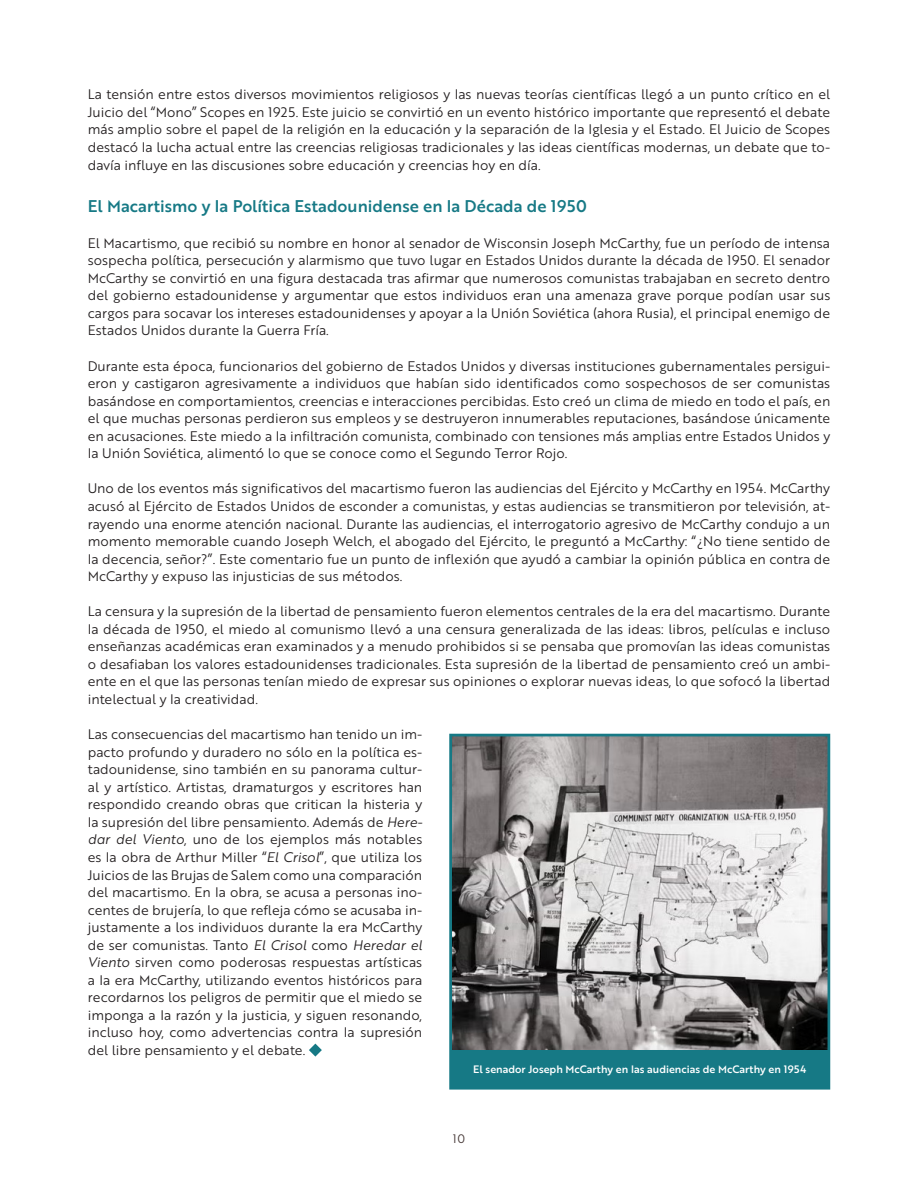
<style>
.page{position:relative;width:918px;height:1188px;background:#fff}
.page>*{position:absolute;margin:0;border:0;box-sizing:border-box;transform-origin:0 0}
.t1{font:16.5px "Brother 1816 Medium";color:#167985}
.t2{font:13.5px/17.5px "Brother 1816 Book";color:#231f20;text-align:justify}
.t3{font:12px "Brother 1816 Book";color:#463937}
.t4{font:10.5px "Brother 1816 Medium";color:#fff}
.s1{font-family:"Brother 1816 Book Italic"}
</style>
<div class="page">
<img style="left:453px;top:738px;width:373px;height:312px">
<div style="left:449px;top:734px;width:381px;height:356px;border:3px solid #167985"></div>
<svg style="left:309px;top:1044px;width:13px;height:13px"></svg>
<div style="left:450px;top:1050px;width:380px;height:39px;background:#167985"></div>
<p class="t2" style="left:88px;top:85px;width:744px">La tensión entre estos diversos movimientos religiosos y las nuevas teorías científicas llegó a un punto crítico en el Juicio del “Mono” Scopes en 1925. Este juicio se convirtió en un evento histórico importante que representó el debate más amplio sobre el papel de la religión en la educación y la separación de la Iglesia y el Estado. El Juicio de Scopes destacó la lucha actual entre las creencias religiosas tradicionales y las ideas científicas modernas, un debate que to&shy;davía influye en las discusiones sobre educación y creencias hoy en día.</p>
<p class="t1" style="left:88px;top:194px;width:501px">El Macartismo y la Política Estadounidense en la Década de 1950</p>
<p class="t2" style="left:88px;top:234px;width:744px">El Macartismo, que recibió su nombre en honor al senador de Wisconsin Joseph McCarthy, fue un período de intensa sospecha política, persecución y alarmismo que tuvo lugar en Estados Unidos durante la década de 1950. El senador McCarthy se convirtió en una figura destacada tras afirmar que numerosos comunistas trabajaban en secreto dentro del gobierno estadounidense y argumentar que estos individuos eran una amenaza grave porque podían usar sus cargos para socavar los intereses estadounidenses y apoyar a la Unión Soviética (ahora Rusia), el principal enemigo de Estados Unidos durante la Guerra Fría.</p>
<p class="t2" style="left:88px;top:356px;width:744px">Durante esta época, funcionarios del gobierno de Estados Unidos y diversas instituciones gubernamentales persigui&shy;eron y castigaron agresivamente a individuos que habían sido identificados como sospechosos de ser comunistas basándose en comportamientos, creencias e interacciones percibidas. Esto creó un clima de miedo en todo el país, en el que muchas personas perdieron sus empleos y se destruyeron innumerables reputaciones, basándose únicamente en acusaciones. Este miedo a la infiltración comunista, combinado con tensiones más amplias entre Estados Unidos y la Unión Soviética, alimentó lo que se conoce como el Segundo Terror Rojo.</p>
<p class="t2" style="left:88px;top:479px;width:744px">Uno de los eventos más significativos del macartismo fueron las audiencias del Ejército y McCarthy en 1954. McCarthy acusó al Ejército de Estados Unidos de esconder a comunistas, y estas audiencias se transmitieron por televisión, at&shy;rayendo una enorme atención nacional. Durante las audiencias, el interrogatorio agresivo de McCarthy condujo a un momento memorable cuando Joseph Welch, el abogado del Ejército, le preguntó a McCarthy: “¿No tiene sentido de la decencia, señor?”. Este comentario fue un punto de inflexión que ayudó a cambiar la opinión pública en contra de McCarthy y expuso las injusticias de sus métodos.</p>
<p class="t2" style="left:88px;top:602px;width:744px">La censura y la supresión de la libertad de pensamiento fueron elementos centrales de la era del macartismo. Durante la década de 1950, el miedo al comunismo llevó a una censura generalizada de las ideas: libros, películas e incluso enseñanzas académicas eran examinados y a menudo prohibidos si se pensaba que promovían las ideas comunistas o desafiaban los valores estadounidenses tradicionales. Esta supresión de la libertad de pensamiento creó un ambi&shy;ente en el que las personas tenían miedo de expresar sus opiniones o explorar nuevas ideas, lo que sofocó la libertad intelectual y la creatividad.</p>
<p class="t2" style="left:88px;top:725px;width:336px">Las consecuencias del macartismo han tenido un im&shy;pacto profundo y duradero no sólo en la política es&shy;tadounidense, sino también en su panorama cultur&shy;al y artístico. Artistas, dramaturgos y escritores han respondido creando obras que critican la histeria y la supresión del libre pensamiento. Además de <span class="s1">Here&shy;dar del Viento</span>, uno de los ejemplos más notables es la obra de Arthur Miller “<span class="s1">El Crisol</span>”, que utiliza los Juicios de las Brujas de Salem como una comparación del macartismo. En la obra, se acusa a personas ino&shy;centes de brujería, lo que refleja cómo se acusaba in&shy;justamente a los individuos durante la era McCarthy de ser comunistas. Tanto <span class="s1">El Crisol</span> como <span class="s1">Heredar el Viento</span> sirven como poderosas respuestas artísticas a la era McCarthy, utilizando eventos históricos para recordarnos los peligros de permitir que el miedo se imponga a la razón y la justicia, y siguen resonando, incluso hoy, como advertencias contra la supresión del libre pensamiento y el debate.</p>
<p class="t4" style="left:473px;top:1061px;width:335px">El senador Joseph McCarthy en las audiencias de McCarthy en 1954</p>
<p class="t3" style="left:453px;top:1129px;width:14px">10</p>
</div>
